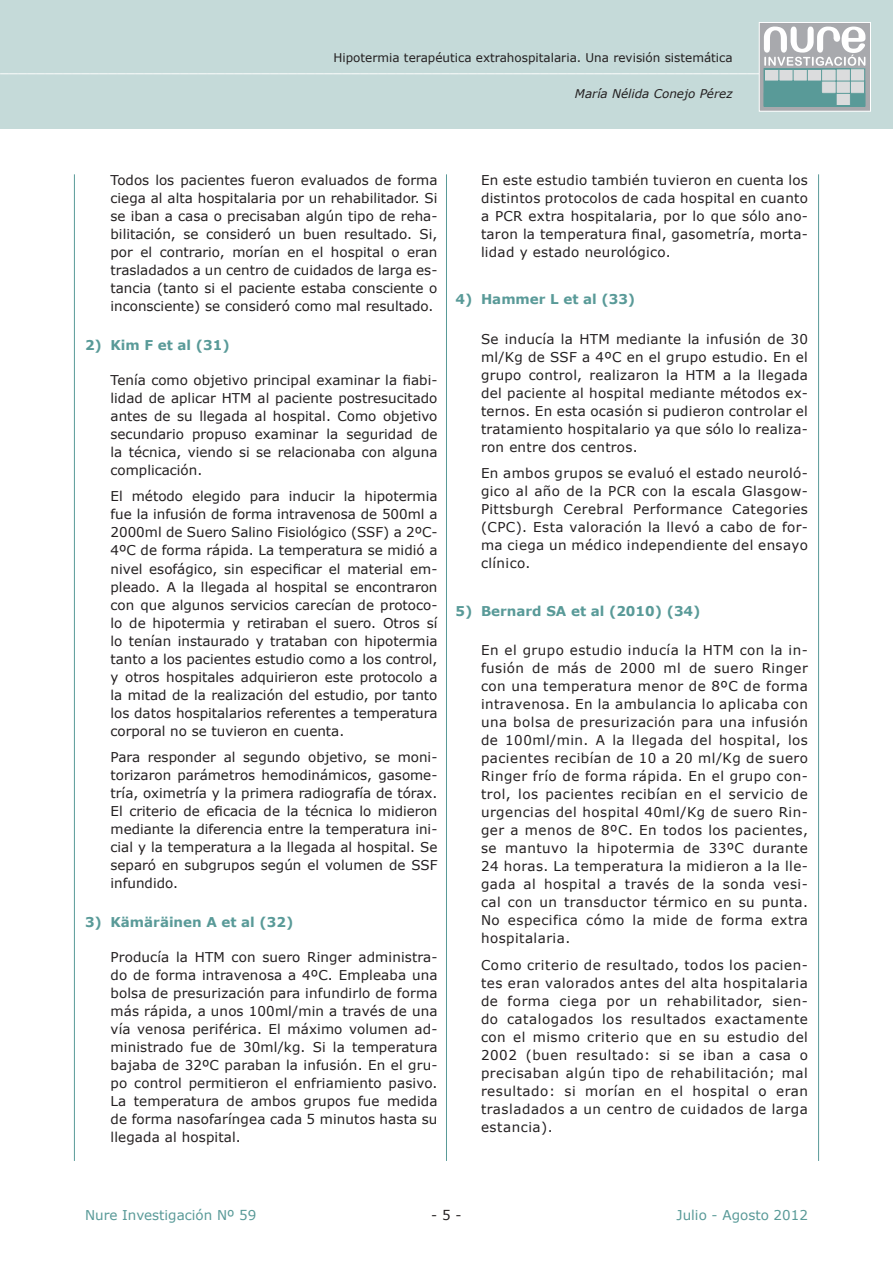
<style>
.page{position:relative;width:893px;height:1263px;background:#fff}
.page>*{position:absolute;margin:0;border:0;box-sizing:border-box;transform-origin:0 0}
.t1{font:18px "Times";color:#fff}
.Sangre_1{font:13.5px/18px "Verdana";letter-spacing:.01em;color:#231f20;text-align:justify}
.Sangre_1-2{font:700 13.5px "Verdana";color:#599a98}
.t2{font:13.5px "Verdana";color:#599a98}
.t3{font:12px "Verdana";color:#231f20}
.t4{font:italic 12px "Verdana";color:#231f20}
</style>
<div class="page">
<div style="left:1px;top:0;width:892px;height:128px;background:#c5dad9"></div>
<hr style="left:0;top:0;width:1px;height:128px;background:#c5dad9">
<div style="left:759px;top:23px;width:111px;height:88px;background:#a8a9ad"></div>
<svg style="left:764px;top:27px;width:102px;height:80px"></svg>
<div style="left:759px;top:22px;width:112px;height:90px;border:1px solid #fff"></div>
<hr style="left:446px;top:174px;width:1px;height:987px;background:#599a98">
<hr style="left:74px;top:174px;width:1px;height:987px;background:#599a98">
<hr style="left:818px;top:174px;width:1px;height:987px;background:#599a98">
<p class="t3" style="left:333px;top:50px;width:401px">Hipotermia terapéutica extrahospitalaria. Una revisión sistemática</p>
<p class="t4" style="left:575px;top:86px;width:159px">María Nélida Conejo Pérez</p>
<h1 class="t1" style="left:0;top:56px;width:838px">_____________________________________________________________________________________________</h1>
<p class="Sangre_1" style="left:111px;top:170px;width:328px">Todos los pacientes fueron evaluados de forma ciega al alta hospitalaria por un rehabilitador. Si se iban a casa o precisaban algún tipo de reha&shy;bilitación, se consideró un buen resultado. Si, por el contrario, morían en el hospital o eran trasladados a un centro de cuidados de larga es&shy;tancia (tanto si el paciente estaba consciente o inconsciente) se consideró como mal resultado.</p>
<p class="Sangre_1-2" style="left:85px;top:336px;width:146px">2) Kim F et al (31)</p>
<p class="Sangre_1" style="left:111px;top:371px;width:328px">Tenía como objetivo principal examinar la fiabi&shy;lidad de aplicar HTM al paciente postresucitado antes de su llegada al hospital. Como objetivo secundario propuso examinar la seguridad de la técnica, viendo si se relacionaba con alguna complicación.</p>
<p class="Sangre_1" style="left:111px;top:487px;width:328px">El método elegido para inducir la hipotermia fue la infusión de forma intravenosa de 500ml a 2000ml de Suero Salino Fisiológico (SSF) a 2ºC-4ºC de forma rápida. La temperatura se midió a nivel esofágico, sin especificar el material em&shy;pleado. A la llegada al hospital se encontraron con que algunos servicios carecían de protoco&shy;lo de hipotermia y retiraban el suero. Otros sí lo tenían instaurado y trataban con hipotermia tanto a los pacientes estudio como a los control, y otros hospitales adquirieron este protocolo a la mitad de la realización del estudio, por tanto los datos hospitalarios referentes a temperatura corporal no se tuvieron en cuenta.</p>
<p class="Sangre_1" style="left:111px;top:748px;width:328px">Para responder al segundo objetivo, se moni&shy;torizaron parámetros hemodinámicos, gasome&shy;tría, oximetría y la primera radiografía de tórax.<br>El criterio de eficacia de la técnica lo midieron mediante la diferencia entre la temperatura ini&shy;cial y la temperatura a la llegada al hospital. Se separó en subgrupos según el volumen de SSF infundido.</p>
<p class="Sangre_1-2" style="left:85px;top:914px;width:210px">3) Kämäräinen A et al (32)</p>
<p class="Sangre_1" style="left:111px;top:948px;width:328px">Producía la HTM con suero Ringer administra&shy;do de forma intravenosa a 4ºC. Empleaba una bolsa de presurización para infundirlo de forma más rápida, a unos 100ml/min a través de una vía venosa periférica. El máximo volumen ad&shy;ministrado fue de 30ml/kg. Si la temperatura bajaba de 32ºC paraban la infusión. En el gru&shy;po control permitieron el enfriamiento pasivo.<br>La temperatura de ambos grupos fue medida de forma nasofaríngea cada 5 minutos hasta su llegada al hospital.</p>
<p class="Sangre_1" style="left:481px;top:170px;width:328px">En este estudio también tuvieron en cuenta los distintos protocolos de cada hospital en cuanto a PCR extra hospitalaria, por lo que sólo ano&shy;taron la temperatura final, gasometría, morta&shy;lidad y estado neurológico.</p>
<p class="Sangre_1-2" style="left:455px;top:291px;width:181px">4) Hammer L et al (33)</p>
<p class="Sangre_1" style="left:481px;top:329px;width:328px">Se inducía la HTM mediante la infusión de 30 ml/Kg de SSF a 4ºC en el grupo estudio. En el grupo control, realizaron la HTM a la llegada del paciente al hospital mediante métodos ex&shy;ternos. En esta ocasión si pudieron controlar el tratamiento hospitalario ya que sólo lo realiza&shy;ron entre dos centros.</p>
<p class="Sangre_1" style="left:481px;top:464px;width:328px">En ambos grupos se evaluó el estado neuroló&shy;gico al año de la PCR con la escala Glasgow-Pittsburgh Cerebral Performance Categories (CPC). Esta valoración la llevó a cabo de for&shy;ma ciega un médico independiente del ensayo clínico.</p>
<p class="Sangre_1-2" style="left:455px;top:602px;width:247px">5) Bernard SA et al (2010) (34)</p>
<p class="Sangre_1" style="left:481px;top:641px;width:328px">En el grupo estudio inducía la HTM con la in&shy;fusión de más de 2000 ml de suero Ringer con una temperatura menor de 8ºC de forma intravenosa. En la ambulancia lo aplicaba con una bolsa de presurización para una infusión de 100ml/min. A la llegada del hospital, los pacientes recibían de 10 a 20 ml/Kg de suero Ringer frío de forma rápida. En el grupo con&shy;trol, los pacientes recibían en el servicio de urgencias del hospital 40ml/Kg de suero Rin&shy;ger a menos de 8ºC. En todos los pacientes, se mantuvo la hipotermia de 33ºC durante 24 horas. La temperatura la midieron a la lle&shy;gada al hospital a través de la sonda vesi&shy;cal con un transductor térmico en su punta.<br>No especifica cómo la mide de forma extra hospitalaria.</p>
<p class="Sangre_1" style="left:481px;top:955px;width:328px">Como criterio de resultado, todos los pacien&shy;tes eran valorados antes del alta hospitalaria de forma ciega por un rehabilitador, sien&shy;do catalogados los resultados exactamente con el mismo criterio que en su estudio del 2002 (buen resultado: si se iban a casa o precisaban algún tipo de rehabilitación; mal resultado: si morían en el hospital o eran trasladados a un centro de cuidados de larga estancia).</p>
<p class="t2" style="left:85px;top:1207px;width:173px">Nure Investigación Nº 59</p>
<p class="Sangre_1" style="left:431px;top:1206px;width:32px">- 5 -</p>
<p class="t2" style="left:677px;top:1207px;width:133px">Julio - Agosto 2012</p>
</div>
